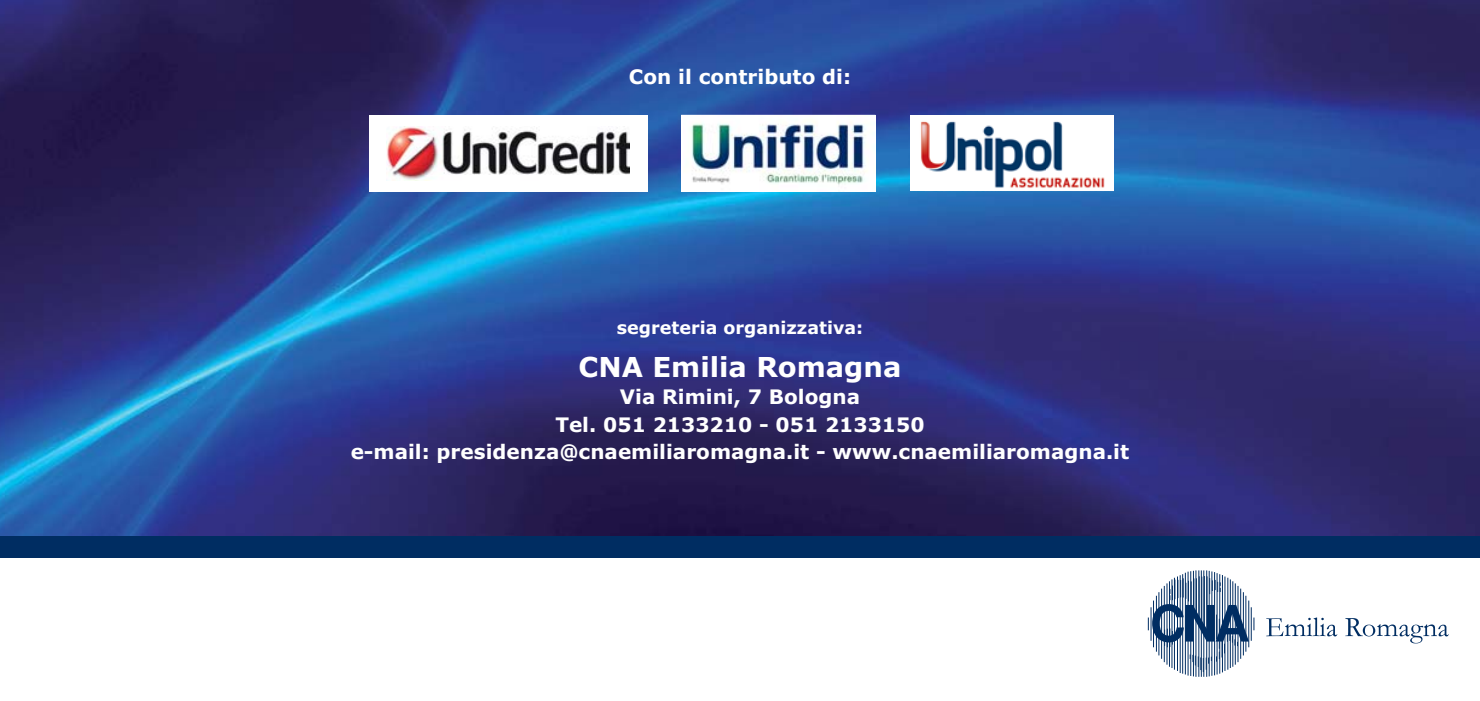
<style>
.page{position:relative;width:1480px;height:701px;background:#fff}
.page>*{position:absolute;margin:0;border:0;box-sizing:border-box;transform-origin:0 0}
.t1{font:700 27.5px "Verdana";color:#fff}
.t2{font:700 20px/27.5px "Verdana";color:#fff;text-align:center}
.t3{font:700 17.5px "Verdana";color:#fff}
</style>
<div class="page">
<img style="left:0;top:0;width:1480px;height:536px">
<div style="left:0;top:536px;width:1480px;height:21px;background:#002d62"></div>
<hr style="left:1222px;top:574px;width:1px;height:98px;background:#002d62">
<hr style="left:1219px;top:574px;width:1px;height:99px;background:#002d62">
<hr style="left:1180px;top:575px;width:1px;height:97px;background:#002d62">
<hr style="left:1182px;top:574px;width:1px;height:99px;background:#002d62">
<hr style="left:1216px;top:573px;width:1px;height:101px;background:#002d62">
<hr style="left:1185px;top:572px;width:1px;height:102px;background:#002d62">
<hr style="left:1214px;top:571px;width:1px;height:104px;background:#002d62">
<hr style="left:1211px;top:571px;width:1px;height:104px;background:#002d62">
<hr style="left:1209px;top:570px;width:1px;height:106px;background:#002d62">
<hr style="left:1206px;top:570px;width:1px;height:106px;background:#002d62">
<hr style="left:1203px;top:570px;width:1px;height:106px;background:#002d62">
<hr style="left:1201px;top:570px;width:1px;height:106px;background:#002d62">
<hr style="left:1198px;top:570px;width:1px;height:106px;background:#002d62">
<hr style="left:1195px;top:570px;width:1px;height:106px;background:#002d62">
<hr style="left:1193px;top:570px;width:1px;height:106px;background:#002d62">
<hr style="left:1190px;top:571px;width:1px;height:104px;background:#002d62">
<hr style="left:1187px;top:571px;width:1px;height:104px;background:#002d62">
<svg style="left:1148px;top:575px;width:106px;height:96px"></svg>
<svg style="left:1266px;top:617px;width:183px;height:26px"></svg>
<div style="left:369px;top:115px;width:279px;height:76px;background:#fff"></div>
<img style="left:683px;top:115px;width:192px;height:76px">
<img style="left:911px;top:116px;width:203px;height:75px">
<img style="left:386px;top:126px;width:244px;height:54px">
<p class="t2" style="left:629px;top:64px;width:224px">Con il contributo di:</p>
<p class="t3" style="left:617px;top:320px;width:248px">segreteria organizzativa:</p>
<h1 class="t1" style="left:578px;top:355px;width:324px">CNA Emilia Romagna</h1>
<p class="t2" style="left:351px;top:384px;width:780px">Via Rimini, 7 Bologna<br>Tel. 051 2133210 - 051 2133150<br>e-mail: presidenza@cnaemiliaromagna.it - www.cnaemiliaromagna.it</p>
</div>
